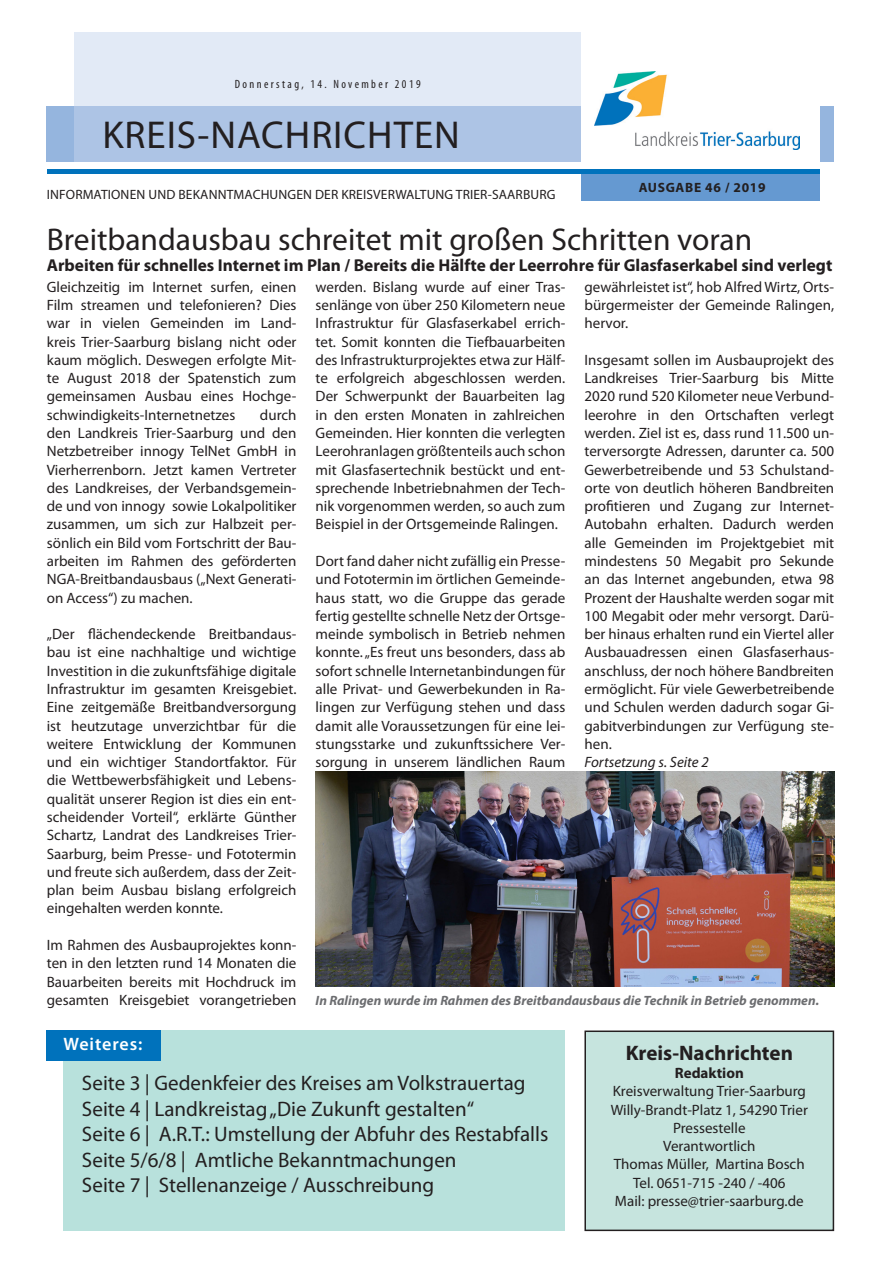
<style>
.page{position:relative;width:881px;height:1263px;background:#fff}
.page>*{position:absolute;margin:0;border:0;box-sizing:border-box;transform-origin:0 0}
.t1{font:39px "Myriad Pro";letter-spacing:.025em;color:#231f20}
.Headline{font:31.5px "Myriad Pro";color:#231f20}
.Inhaltsverzeichnis{font:21px "Myriad Pro";color:#231f20}
.Fließtext_Bold_zentr{font:700 21px "Myriad Pro";color:#231f20}
.t2{font:600 18px "Myriad Pro";letter-spacing:.05em;color:#fff}
.Subline{font:700 17.25px "Myriad Pro";color:#231f20}
.Fließtext{font:15px/18.3px "Myriad Pro";color:#231f20;text-align:justify}
.Fließtext_Bold_zentr-2{font:15px "Myriad Pro";color:#231f20}
.Fließtext-2{font:italic 15px "Myriad Pro";color:#231f20}
.Fließtext_Bold_zentr-3{font:700 15px "Myriad Pro";color:#231f20}
.Bilduntertitel{font:italic 700 13.5px "Myriad Pro";color:#6c6d70}
.t3{font:13.5px "Myriad Pro";letter-spacing:.01em;color:#231f20}
.t4{font:700 13.5px "Myriad Pro";letter-spacing:.05em;color:#231f20}
.t5{font:condensed 12px "Myriad Pro";letter-spacing:.2em;color:#231f20}
</style>
<div class="page">
<div style="left:47px;top:106px;width:786px;height:56px;background:#95b5de"></div>
<svg style="left:74px;top:32px;width:506px;height:130px;background:#cbd9ee"></svg>
<div style="left:580px;top:0;width:239px;height:193px;background:#fff"></div>
<div style="left:580px;top:172px;width:239px;height:28px;background:#6599d1"></div>
<hr style="left:47px;top:169px;width:772px;height:4px;background:#0072bc">
<img style="left:594px;top:71px;width:205px;height:79px">
<div style="left:63px;top:1030px;width:502px;height:201px;background:#b8e1dc"></div>
<div style="left:46px;top:1030px;width:115px;height:30px;background:#0072bc"></div>
<div style="left:585px;top:1031px;width:248px;height:199px;background:#c6e4de"></div>
<div style="left:584px;top:1030px;width:249px;height:201px;border:2px solid #231f20"></div>
<img style="left:315px;top:772px;width:518px;height:214px">
<p class="t5" style="left:235px;top:77px;width:187px">Donnerstag, 14. November 2019</p>
<h1 class="t1" style="left:102px;top:111px;width:359px">KREIS-NACHRICHTEN</h1>
<p class="t3" style="left:47px;top:186px;width:510px">INFORMATIONEN UND BEKANNTMACHUNGEN DER KREISVERWALTUNG TRIER-SAARBURG</p>
<p class="t4" style="left:638px;top:179px;width:128px">AUSGABE 46 / 2019</p>
<p class="Headline" style="left:47px;top:220px;width:706px">Breitbandausbau schreitet mit großen Schritten voran</p>
<p class="Subline" style="left:47px;top:254px;width:786px">Arbeiten für schnelles Internet im Plan / Bereits die Hälfte der Leerrohre für Glasfaserkabel sind verlegt</p>
<p class="Fließtext" style="left:47px;top:277px;width:251px">Gleichzeitig im Internet surfen, einen Film streamen und telefonieren? Dies war in vielen Gemeinden im Land&shy;kreis Trier-Saarburg bislang nicht oder kaum möglich. Deswegen erfolgte Mit&shy;te August 2018 der Spatenstich zum gemeinsamen Ausbau eines Hochge&shy;schwindigkeits-Internetnetzes</p>
<p class="Fließtext" style="left:47px;top:405px;width:251px;text-indent:213px">durch den Landkreis Trier-Saarburg und den Netzbetreiber innogy TelNet GmbH in Vierherrenborn. Jetzt kamen Vertreter des Landkreises, der Verbandsgemein&shy;de und von innogy sowie Lokalpolitiker zusammen, um sich zur Halbzeit per&shy;sönlich ein Bild vom Fortschritt der Bau&shy;arbeiten im Rahmen des geförderten NGA-Breitbandausbaus („Next Generati&shy;on Access“) zu machen.</p>
<p class="Fließtext" style="left:47px;top:625px;width:251px">„Der flächendeckende Breitbandaus&shy;bau ist eine nachhaltige und wichtige Investition in die zukunftsfähige digitale Infrastruktur im gesamten Kreisgebiet.<br>Eine zeitgemäße Breitbandversorgung ist heutzutage unverzichtbar für die weitere Entwicklung der Kommunen und ein wichtiger Standortfaktor. Für die Wettbewerbsfähigkeit und Lebens&shy;qualität unserer Region ist dies ein ent&shy;scheidender Vorteil“, erklärte Günther Schartz, Landrat des Landkreises Trier-Saarburg, beim Presse- und Fototermin und freute sich außerdem, dass der Zeit&shy;plan beim Ausbau bislang erfolgreich eingehalten werden konnte.</p>
<p class="Fließtext" style="left:47px;top:935px;width:251px">Im Rahmen des Ausbauprojektes konn&shy;ten in den letzten rund 14 Monaten die Bauarbeiten bereits mit Hochdruck im gesamten Kreisgebiet vorangetrieben</p>
<p class="Fließtext" style="left:315px;top:277px;width:251px">werden. Bislang wurde auf einer Tras&shy;senlänge von über 250 Kilometern neue Infrastruktur für Glasfaserkabel errich&shy;tet. Somit konnten die Tiefbauarbeiten des Infrastrukturprojektes etwa zur Hälf&shy;te erfolgreich abgeschlossen werden.<br>Der Schwerpunkt der Bauarbeiten lag in den ersten Monaten in zahlreichen Gemeinden. Hier konnten die verlegten Leerohranlagen größtenteils auch schon mit Glasfasertechnik bestückt und ent&shy;sprechende Inbetriebnahmen der Tech&shy;nik vorgenommen werden, so auch zum Beispiel in der Ortsgemeinde Ralingen.</p>
<p class="Fließtext" style="left:315px;top:552px;width:251px">Dort fand daher nicht zufällig ein Presse&shy;und Fototermin im örtlichen Gemeinde&shy;haus statt, wo die Gruppe das gerade fertig gestellte schnelle Netz der Ortsge&shy;meinde symbolisch in Betrieb nehmen konnte. „Es freut uns besonders, dass ab sofort schnelle Internetanbindungen für alle Privat- und Gewerbekunden in Ra&shy;lingen zur Verfügung stehen und dass damit alle Voraussetzungen für eine lei&shy;stungsstarke und zukunftssichere Ver&shy;sorgung in unserem ländlichen Raum</p>
<p class="Fließtext" style="left:584px;top:277px;width:251px">gewährleistet ist“, hob Alfred Wirtz, Orts&shy;bürgermeister der Gemeinde Ralingen, hervor.</p>
<p class="Fließtext" style="left:584px;top:350px;width:251px">Insgesamt sollen im Ausbauprojekt des Landkreises Trier-Saarburg bis Mitte 2020 rund 520 Kilometer neue Verbund&shy;leerohre in den Ortschaften verlegt werden. Ziel ist es, dass rund 11.500 un&shy;terversorgte Adressen, darunter ca. 500<br>Gewerbetreibende und 53 Schulstand&shy;orte von deutlich höheren Bandbreiten profitieren und Zugang zur Internet-Autobahn erhalten. Dadurch werden alle Gemeinden im Projektgebiet mit mindestens 50 Megabit pro Sekunde an das Internet angebunden, etwa 98<br>Prozent der Haushalte werden sogar mit 100 Megabit oder mehr versorgt. Darü&shy;ber hinaus erhalten rund ein Viertel aller Ausbauadressen einen Glasfaserhaus&shy;anschluss, der noch höhere Bandbreiten ermöglicht. Für viele Gewerbetreibende und Schulen werden dadurch sogar Gi&shy;gabitverbindungen zur Verfügung ste&shy;hen.</p>
<p class="Fließtext-2" style="left:584px;top:753px;width:126px">Fortsetzung s. Seite 2</p>
<p class="Bilduntertitel" style="left:315px;top:991px;width:505px">In Ralingen wurde im Rahmen des Breitbandausbaus die Technik in Betrieb genommen.</p>
<p class="t2" style="left:63px;top:1032px;width:80px">Weiteres:</p>
<p class="Inhaltsverzeichnis" style="left:82px;top:1070px;width:445px">Seite 3 | Gedenkfeier des Kreises am Volkstrauertag</p>
<p class="Inhaltsverzeichnis" style="left:82px;top:1096px;width:393px">Seite 4 | Landkreistag „Die Zukunft gestalten“</p>
<p class="Inhaltsverzeichnis" style="left:82px;top:1121px;width:468px">Seite 6 | A.R.T.: Umstellung der Abfuhr des Restabfalls</p>
<p class="Inhaltsverzeichnis" style="left:82px;top:1147px;width:376px">Seite 5/6/8 | Amtliche Bekanntmachungen</p>
<p class="Inhaltsverzeichnis" style="left:82px;top:1172px;width:353px">Seite 7 | Stellenanzeige / Ausschreibung</p>
<p class="Fließtext_Bold_zentr" style="left:625px;top:1039px;width:169px">Kreis-Nachrichten</p>
<p class="Fließtext_Bold_zentr-3" style="left:674px;top:1063px;width:70px">Redaktion</p>
<p class="Fließtext_Bold_zentr-2" style="left:612px;top:1082px;width:195px">Kreisverwaltung Trier-Saarburg</p>
<p class="Fließtext_Bold_zentr-2" style="left:610px;top:1100px;width:198px">Willy-Brandt-Platz 1, 54290 Trier</p>
<p class="Fließtext_Bold_zentr-2" style="left:672px;top:1118px;width:74px">Pressestelle</p>
<p class="Fließtext_Bold_zentr-2" style="left:663px;top:1137px;width:94px">Verantwortlich</p>
<p class="Fließtext_Bold_zentr-2" style="left:613px;top:1155px;width:192px">Thomas Müller, Martina Bosch</p>
<p class="Fließtext_Bold_zentr-2" style="left:633px;top:1173px;width:154px">Tel. 0651-715 -240 / -406</p>
<p class="Fließtext_Bold_zentr-2" style="left:614px;top:1192px;width:190px">Mail: presse@trier-saarburg.de</p>
</div>
